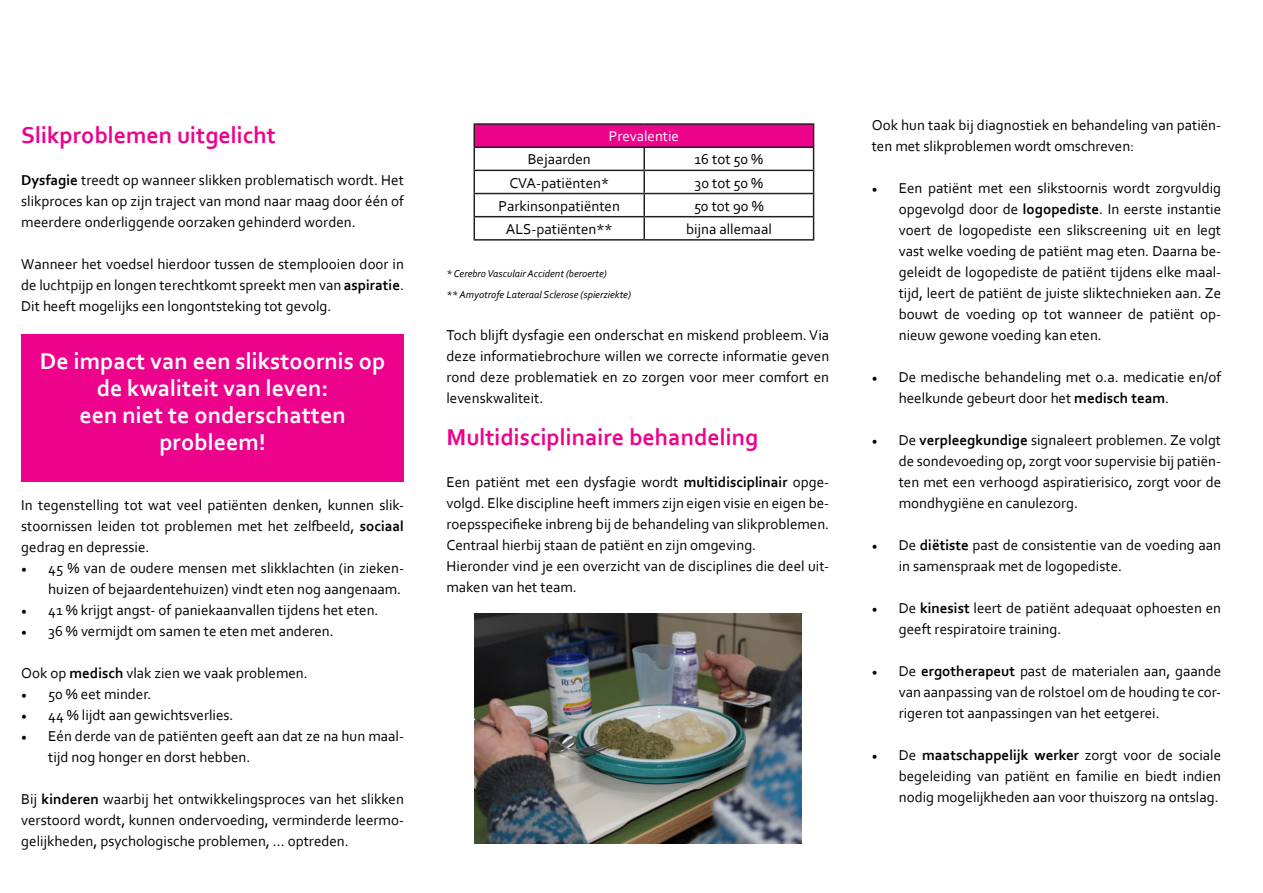
<style>
.page{position:relative;width:1263px;height:893px;background:#fff}
.page>*{position:absolute;margin:0;border:0;box-sizing:border-box;transform-origin:0 0}
.t1{font:700 24px/27px "Corbel";color:#fff;text-align:center}
.t2{font:700 24px "Corbel";color:#ed028c}
.t3{font:15px/21px "Corbel";color:#000;text-align:justify}
.t4{font:15px "Corbel";color:#fff}
.t5{font:italic 10.5px "Corbel";color:#000}
.s1{font-weight:700}
.s2{font-family:"Minion Pro"}
</style>
<div class="page">
<div style="left:21px;top:334px;width:383px;height:148px;background:#ed028c"></div>
<div style="left:474px;top:124px;width:340px;height:23px;background:#ed028c"></div>
<hr style="left:473px;top:123px;width:171px;height:2px;background:#231f20">
<hr style="left:473px;top:125px;width:2px;height:21px;background:#231f20">
<hr style="left:644px;top:123px;width:170px;height:2px;background:#231f20">
<hr style="left:473px;top:146px;width:171px;height:2px;background:#231f20">
<hr style="left:473px;top:148px;width:2px;height:22px;background:#231f20">
<hr style="left:644px;top:146px;width:170px;height:2px;background:#231f20">
<hr style="left:643px;top:148px;width:2px;height:22px;background:#231f20">
<hr style="left:473px;top:170px;width:171px;height:1px;background:#231f20">
<hr style="left:473px;top:171px;width:2px;height:22px;background:#231f20">
<hr style="left:644px;top:170px;width:170px;height:1px;background:#231f20">
<hr style="left:643px;top:171px;width:2px;height:22px;background:#231f20">
<hr style="left:473px;top:193px;width:171px;height:1px;background:#231f20">
<hr style="left:473px;top:194px;width:2px;height:22px;background:#231f20">
<hr style="left:644px;top:193px;width:170px;height:1px;background:#231f20">
<hr style="left:643px;top:194px;width:2px;height:22px;background:#231f20">
<hr style="left:473px;top:216px;width:171px;height:1px;background:#231f20">
<hr style="left:473px;top:217px;width:2px;height:22px;background:#231f20">
<hr style="left:644px;top:216px;width:170px;height:1px;background:#231f20">
<hr style="left:643px;top:217px;width:2px;height:22px;background:#231f20">
<svg style="left:813px;top:125px;width:1px;height:114px"></svg>
<hr style="left:473px;top:239px;width:171px;height:2px;background:#231f20">
<hr style="left:644px;top:239px;width:170px;height:2px;background:#231f20">
<img style="left:475px;top:614px;width:326px;height:229px">
<p class="t2" style="left:21px;top:121px;width:256px">Slikproblemen uitgelicht</p>
<p class="t3" style="left:21px;top:170px;width:384px"><span class="s1">Dysfagie</span> treedt op wanneer slikken problematisch wordt. Het slikproces kan op zijn traject van mond naar maag door één of meerdere onderliggende oorzaken gehinderd worden.</p>
<p class="t3" style="left:21px;top:254px;width:384px">Wanneer het voedsel hierdoor tussen de stemplooien door in de luchtpijp en longen terechtkomt spreekt men van <span class="s1">aspiratie</span>.<br>Dit heeft mogelijks een longontsteking tot gevolg.</p>
<p class="t1" style="left:40px;top:346px;width:347px">De impact van een slikstoornis op de kwaliteit van leven:</p>
<p class="t1" style="left:80px;top:400px;width:267px">een niet te onderschatten probleem!</p>
<p class="t3" style="left:21px;top:494px;width:384px">In tegenstelling tot wat veel patiënten denken, kunnen slik&shy;stoornissen leiden tot problemen met het zelfbeeld, <span class="s1">sociaal </span>gedrag en depressie.</p>
<p class="t3" style="left:21px;top:557px;width:384px;text-align:right"><span class="s2">•</span> 45 % van de oudere mensen met slikklachten (in zieken&shy;huizen of bejaardentehuizen) vindt eten nog aangenaam.</p>
<p class="t3" style="left:21px;top:599px;width:359px"><span class="s2">•</span> 41 % krijgt angst- of paniekaanvallen tijdens het eten.</p>
<p class="t3" style="left:21px;top:620px;width:314px"><span class="s2">•</span> 36 % vermijdt om samen te eten met anderen.</p>
<p class="t3" style="left:21px;top:662px;width:288px">Ook op <span class="s1">medisch</span> vlak zien we vaak problemen.</p>
<p class="t3" style="left:21px;top:683px;width:132px"><span class="s2">•</span> 50 % eet minder.</p>
<p class="t3" style="left:21px;top:704px;width:214px"><span class="s2">•</span> 44 % lijdt aan gewichtsverlies.</p>
<p class="t3" style="left:48px;top:725px;width:357px;text-indent:-27px"><span class="s2">•</span> Eén derde van de patiënten geeft aan dat ze na hun maal&shy;tijd nog honger en dorst hebben.</p>
<p class="t3" style="left:21px;top:788px;width:384px">Bij <span class="s1">kinderen</span> waarbij het ontwikkelingsproces van het slikken verstoord wordt, kunnen ondervoeding, verminderde leermo&shy;gelijkheden, psychologische problemen, … optreden.</p>
<p class="t4" style="left:609px;top:127px;width:72px">Prevalentie</p>
<p class="t3" style="left:528px;top:149px;width:65px">Bejaarden</p>
<p class="t3" style="left:694px;top:149px;width:70px">16 tot 50 %</p>
<p class="t3" style="left:509px;top:172px;width:101px">CVA-patiënten*</p>
<p class="t3" style="left:695px;top:172px;width:70px">30 tot 50 %</p>
<p class="t3" style="left:498px;top:195px;width:123px">Parkinsonpatiënten</p>
<p class="t3" style="left:694px;top:195px;width:71px">50 tot 90 %</p>
<p class="t3" style="left:506px;top:218px;width:108px">ALS-patiënten**</p>
<p class="t3" style="left:686px;top:218px;width:87px">bijna allemaal</p>
<p class="t5" style="left:446px;top:267px;width:162px">* Cerebro Vasculair Accident (beroerte)</p>
<p class="t5" style="left:446px;top:288px;width:186px">** Amyotrofe Lateraal Sclerose (spierziekte)</p>
<p class="t3" style="left:446px;top:324px;width:384px">Toch blijft dysfagie een onderschat en miskend probleem. Via deze informatiebrochure willen we correcte informatie geven rond deze problematiek en zo zorgen voor meer comfort en levenskwaliteit.</p>
<p class="t2" style="left:446px;top:422px;width:313px">Multidisciplinaire behandeling</p>
<p class="t3" style="left:446px;top:471px;width:384px">Een patiënt met een dysfagie wordt <span class="s1">multidisciplinair</span> opge&shy;volgd. Elke discipline heeft immers zijn eigen visie en eigen be&shy;roepsspecifieke inbreng bij de behandeling van slikproblemen.<br>Centraal hierbij staan de patiënt en zijn omgeving.</p>
<p class="t3" style="left:446px;top:555px;width:384px">Hieronder vind je een overzicht van de disciplines die deel uit&shy;maken van het team.</p>
<p class="t3" style="left:872px;top:114px;width:351px">Ook hun taak bij diagnostiek en behandeling van patiën&shy;ten met slikproblemen wordt omschreven:</p>
<p class="t3" style="left:899px;top:177px;width:324px;text-indent:-27px"><span class="s2">•</span> Een patiënt met een slikstoornis wordt zorgvuldig opgevolgd door de <span class="s1">logopediste</span>. In eerste instantie voert de logopediste een slikscreening uit en legt vast welke voeding de patiënt mag eten. Daarna be&shy;geleidt de logopediste de patiënt tijdens elke maal&shy;tijd, leert de patiënt de juiste sliktechnieken aan. Ze bouwt de voeding op tot wanneer de patiënt op&shy;nieuw gewone voeding kan eten.</p>
<p class="t3" style="left:899px;top:366px;width:324px;text-indent:-27px"><span class="s2">•</span> De medische behandeling met o.a. medicatie en/of heelkunde gebeurt door het <span class="s1">medisch team</span>.</p>
<p class="t3" style="left:899px;top:429px;width:324px;text-indent:-27px"><span class="s2">•</span> De <span class="s1">verpleegkundige</span> signaleert problemen. Ze volgt de sondevoeding op, zorgt voor supervisie bij patiën&shy;ten met een verhoogd aspiratierisico, zorgt voor de mondhygiëne en canulezorg.</p>
<p class="t3" style="left:899px;top:534px;width:324px;text-indent:-27px"><span class="s2">•</span> De <span class="s1">diëtiste</span> past de consistentie van de voeding aan in samenspraak met de logopediste.</p>
<p class="t3" style="left:899px;top:597px;width:324px;text-indent:-27px"><span class="s2">•</span> De <span class="s1">kinesist</span> leert de patiënt adequaat ophoesten en geeft respiratoire training.</p>
<p class="t3" style="left:899px;top:660px;width:324px;text-indent:-27px"><span class="s2">•</span> De <span class="s1">ergotherapeut</span> past de materialen aan, gaande van aanpassing van de rolstoel om de houding te cor&shy;rigeren tot aanpassingen van het eetgerei.</p>
<p class="t3" style="left:899px;top:744px;width:324px;text-indent:-27px"><span class="s2">•</span> De <span class="s1">maatschappelijk werker</span> zorgt voor de sociale begeleiding van patiënt en familie en biedt indien nodig mogelijkheden aan voor thuiszorg na ontslag.</p>
</div>
